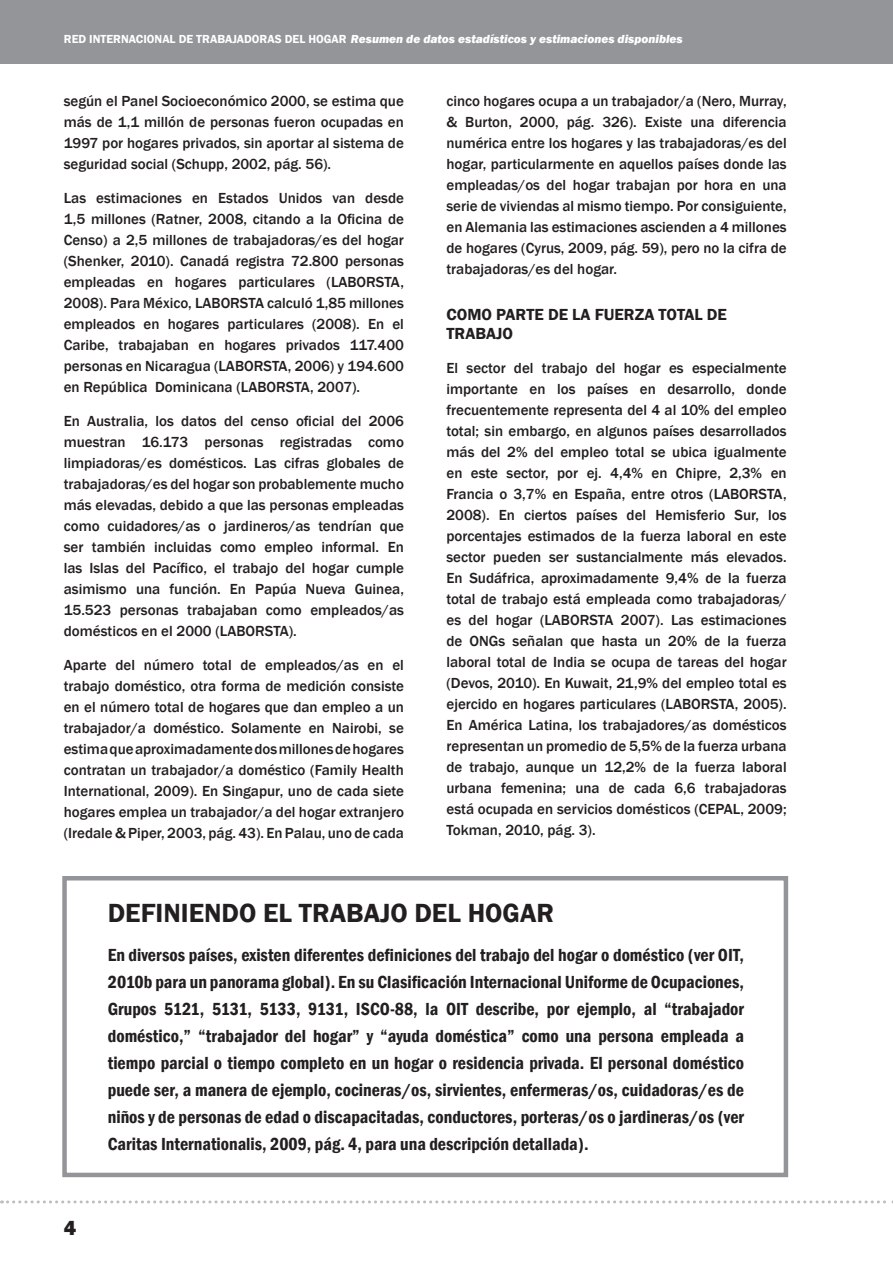
<style>
.page{position:relative;width:893px;height:1263px;background:#fff}
.page>*{position:absolute;margin:0;border:0;box-sizing:border-box;transform-origin:0 0}
.t1{font:600 27px "Franklin Gothic";color:#231f20}
.t2{font:800 21px "Franklin Gothic";color:#231f20}
.t3{font:600 condensed 18px/27px "Franklin Gothic";color:#231f20;text-align:justify}
.t4{font:600 16.5px/19.8px "Franklin Gothic";color:#231f20}
.t5{font:500 15px/21px "Franklin Gothic";color:#231f20;text-align:justify}
.t6{font:italic 800 12px "Franklin Gothic";color:#fff}
.s1{font-weight:600;font-style:normal}
</style>
<div class="page">
<div style="left:0;top:0;width:893px;height:63px;background:#939598"></div>
<svg style="left:2px;top:1200px;width:891px;height:3px"></svg>
<div style="left:62px;top:876px;width:726px;height:301px;border:4px solid #939598"></div>
<p class="t6" style="left:64px;top:31px;width:620px"><span class="s1">RED INTERNACIONAL DE TRABAJADORAS DEL HOGAR</span> Resumen de datos estadísticos y estimaciones disponibles</p>
<p class="t5" style="left:64px;top:91px;width:342px">según el Panel Socioeconómico 2000, se estima que más de 1,1 millón de personas fueron ocupadas en 1997 por hogares privados, sin aportar al sistema de seguridad social (Schupp, 2002, pág. 56).</p>
<p class="t5" style="left:64px;top:188px;width:342px">Las estimaciones en Estados Unidos van desde 1,5 millones (Ratner, 2008, citando a la Oficina de Censo) a 2,5 millones de trabajadoras/es del hogar (Shenker, 2010). Canadá registra 72.800 personas empleadas en hogares particulares (LABORSTA, 2008). Para México, LABORSTA calculó 1,85 millones empleados en hogares particulares (2008). En el Caribe, trabajaban en hogares privados 117.400 personas en Nicaragua (LABORSTA, 2006) y 194.600 en República Dominicana (LABORSTA, 2007).</p>
<p class="t5" style="left:64px;top:410px;width:342px">En Australia, los datos del censo oficial del 2006 muestran 16.173 personas registradas como limpiadoras/es domésticos. Las cifras globales de trabajadoras/es del hogar son probablemente mucho más elevadas, debido a que las personas empleadas como cuidadores/as o jardineros/as tendrían que ser también incluidas como empleo informal. En las Islas del Pacífico, el trabajo del hogar cumple asimismo una función. En Papúa Nueva Guinea, 15.523 personas trabajaban como empleados/as domésticos en el 2000 (LABORSTA).</p>
<p class="t5" style="left:64px;top:654px;width:342px">Aparte del número total de empleados/as en el trabajo doméstico, otra forma de medición consiste en el número total de hogares que dan empleo a un trabajador/a doméstico. Solamente en Nairobi, se estima que aproximadamente dos millones de hogares contratan un trabajador/a doméstico (Family Health International, 2009). En Singapur, uno de cada siete hogares emplea un trabajador/a del hogar extranjero (Iredale &amp; Piper, 2003, pág. 43). En Palau, uno de cada</p>
<p class="t5" style="left:446px;top:91px;width:342px">cinco hogares ocupa a un trabajador/a (Nero, Murray, &amp; Burton, 2000, pág. 326). Existe una diferencia numérica entre los hogares y las trabajadoras/es del hogar, particularmente en aquellos países donde las empleadas/os del hogar trabajan por hora en una serie de viviendas al mismo tiempo. Por consiguiente, en Alemania las estimaciones ascienden a 4 millones de hogares (Cyrus, 2009, pág. 59), pero no la cifra de trabajadoras/es del hogar.</p>
<p class="t4" style="left:446px;top:304px;width:282px">COMO PARTE DE LA FUERZA TOTAL DE<br>TRABAJO</p>
<p class="t5" style="left:446px;top:358px;width:342px">El sector del trabajo del hogar es especialmente importante en los países en desarrollo, donde frecuentemente representa del 4 al 10% del empleo total; sin embargo, en algunos países desarrollados más del 2% del empleo total se ubica igualmente en este sector, por ej. 4,4% en Chipre, 2,3% en Francia o 3,7% en España, entre otros (LABORSTA, 2008). En ciertos países del Hemisferio Sur, los porcentajes estimados de la fuerza laboral en este sector pueden ser sustancialmente más elevados.<br>En Sudáfrica, aproximadamente 9,4% de la fuerza total de trabajo está empleada como trabajadoras/ es del hogar (LABORSTA 2007). Las estimaciones de ONGs señalan que hasta un 20% de la fuerza laboral total de India se ocupa de tareas del hogar (Devos, 2010). En Kuwait, 21,9% del empleo total es ejercido en hogares particulares (LABORSTA, 2005).<br>En América Latina, los trabajadores/as domésticos representan un promedio de 5,5% de la fuerza urbana de trabajo, aunque un 12,2% de la fuerza laboral urbana femenina; una de cada 6,6 trabajadoras está ocupada en servicios domésticos (CEPAL, 2009; Tokman, 2010, pág. 3).</p>
<h2 class="t2" style="left:64px;top:1214px;width:14px">4</h2>
<h1 class="t1" style="left:108px;top:896px;width:448px">DEFINIENDO EL TRABAJO DEL HOGAR</h1>
<p class="t3" style="left:108px;top:941px;width:638px">En diversos países, existen diferentes definiciones del trabajo del hogar o doméstico (ver OIT, 2010b para un panorama global). En su Clasificación Internacional Uniforme de Ocupaciones, Grupos 5121, 5131, 5133, 9131, ISCO-88, la OIT describe, por ejemplo, al “trabajador doméstico,” “trabajador del hogar” y “ayuda doméstica” como una persona empleada a tiempo parcial o tiempo completo en un hogar o residencia privada. El personal doméstico puede ser, a manera de ejemplo, cocineras/os, sirvientes, enfermeras/os, cuidadoras/es de niños y de personas de edad o discapacitadas, conductores, porteras/os o jardineras/os (ver Caritas Internationalis, 2009, pág. 4, para una descripción detallada).</p>
</div>
